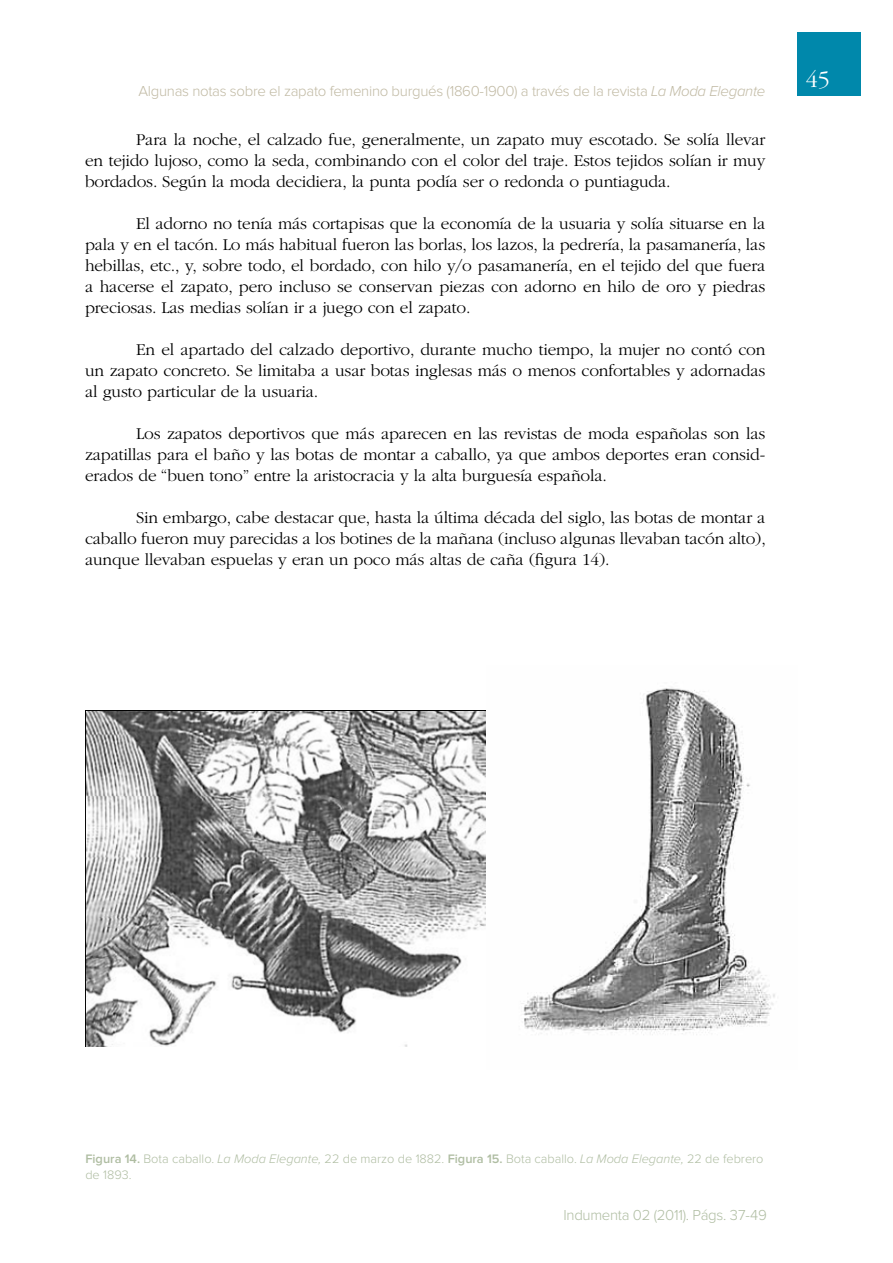
<style>
.page{position:relative;width:893px;height:1263px;background:#fff}
.page>*{position:absolute;margin:0;border:0;box-sizing:border-box;transform-origin:0 0}
.t1{font:300 24px "ITC Garamond Std";color:#fff}
.t2{font:300 17.25px/21px "ITC Garamond Std";letter-spacing:-.01em;color:#000;text-align:justify}
.t3{font:300 15px "Proxima Nova";letter-spacing:-.02em;color:#c1baa4}
.t4{font:300 15px "Proxima Nova";letter-spacing:-.02em;color:#afbda2}
.t5{font:300 12.75px/15.8px "Proxima Nova";color:#afbda2}
.s1{font-style:italic}
.s2{font-weight:600}
</style>
<div class="page">
<div style="left:797px;top:32px;width:64px;height:64px;background:#0088ab"></div>
<img style="left:85px;top:711px;width:401px;height:336px">
<img style="left:521px;top:688px;width:254px;height:347px">
<p class="t3" style="left:139px;top:84px;width:628px">Algunas notas sobre el zapato femenino burgués (1860-1900) a través de la revista <span class="s1">La Moda Elegante</span></p>
<p class="t2" style="left:85px;top:129px;width:682px;text-indent:51px">Para la noche, el calzado fue, generalmente, un zapato muy escotado. Se solía llevar en tejido lujoso, como la seda, combinando con el color del traje. Estos tejidos solían ir muy bordados. Según la moda decidiera, la punta podía ser o redonda o puntiaguda.</p>
<p class="t2" style="left:85px;top:213px;width:682px;text-indent:51px">El adorno no tenía más cortapisas que la economía de la usuaria y solía situarse en la pala y en el tacón. Lo más habitual fueron las borlas, los lazos, la pedrería, la pasamanería, las hebillas, etc., y, sobre todo, el bordado, con hilo y/o pasamanería, en el tejido del que fuera a hacerse el zapato, pero incluso se conservan piezas con adorno en hilo de oro y piedras preciosas. Las medias solían ir a juego con el zapato.</p>
<p class="t2" style="left:85px;top:339px;width:682px;text-indent:51px">En el apartado del calzado deportivo, durante mucho tiempo, la mujer no contó con un zapato concreto. Se limitaba a usar botas inglesas más o menos confortables y adornadas al gusto particular de la usuaria.</p>
<p class="t2" style="left:85px;top:423px;width:682px;text-indent:51px">Los zapatos deportivos que más aparecen en las revistas de moda españolas son las zapatillas para el baño y las botas de montar a caballo, ya que ambos deportes eran consid&shy;erados de “buen tono” entre la aristocracia y la alta burguesía española.</p>
<p class="t2" style="left:85px;top:507px;width:682px;text-indent:51px">Sin embargo, cabe destacar que, hasta la última década del siglo, las botas de montar a caballo fueron muy parecidas a los botines de la mañana (incluso algunas llevaban tacón alto), aunque llevaban espuelas y eran un poco más altas de caña (figura 14).</p>
<h1 class="t1" style="left:806px;top:66px;width:25px">45</h1>
<p class="t5" style="left:85px;top:1151px;width:680px"><span class="s2">Figura 14.</span> Bota caballo. <span class="s1">La Moda Elegante,</span> 22 de marzo de 1882. <span class="s2">Figura 15.</span> Bota caballo. <span class="s1">La Moda Elegante,</span> 22 de febrero de 1893.</p>
<p class="t4" style="left:563px;top:1208px;width:205px">Indumenta 02 (2011). Págs. 37-49</p>
</div>
